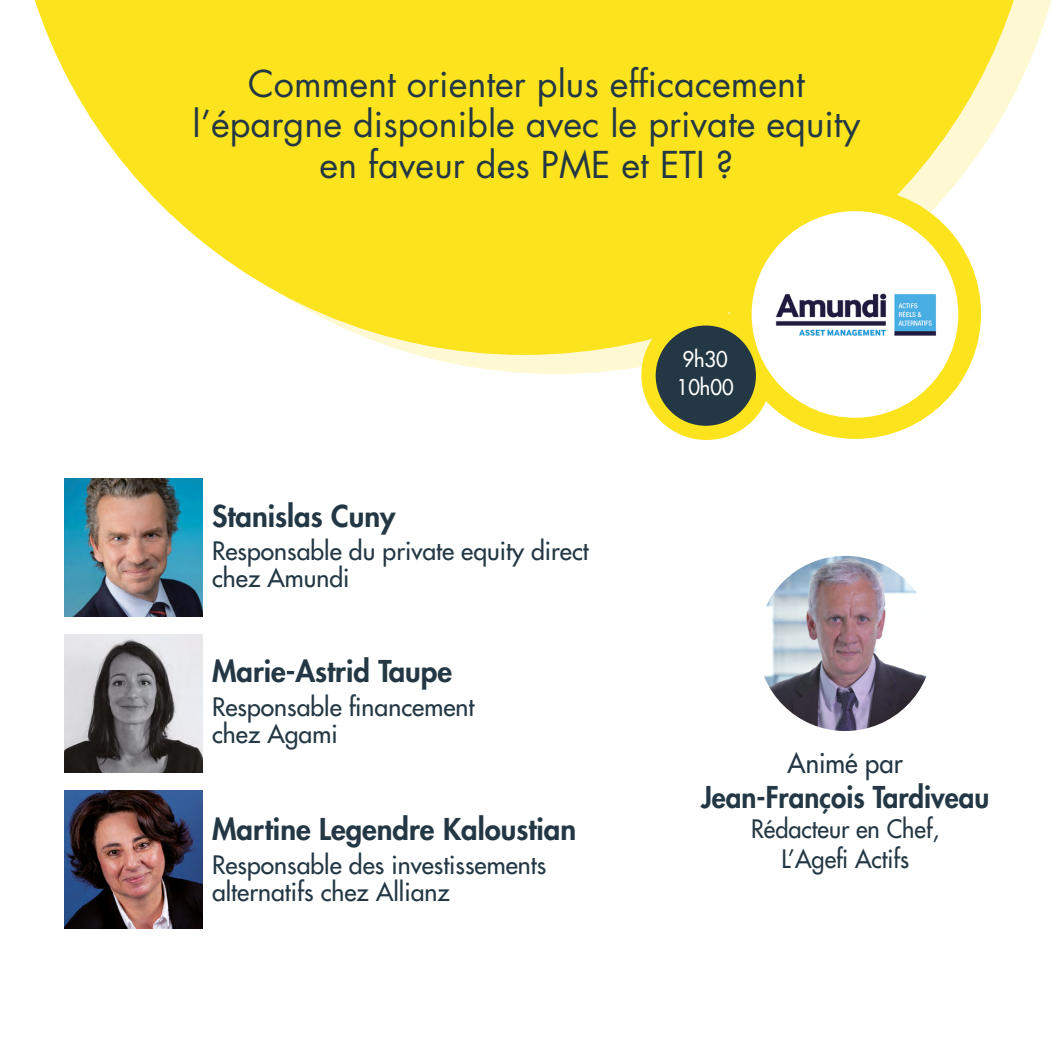
<style>
.page{position:relative;width:1053px;height:1053px;background:#fff}
.page>*{position:absolute;margin:0;border:0;box-sizing:border-box;transform-origin:0 0}
.t1{font:36px/40.5px "Futura";color:#233844;text-align:center}
.t2{font:800 29.25px "Futura";color:#233844}
.t3{font:800 29.25px "Futura";color:#233844;scale:.95 1}
.t4{font:27px "Futura";color:#233844;scale:.95 1}
.t5{font:24.75px/27px "Futura";color:#233844}
.t6{font:24.75px/29.7px "Futura";color:#233844;text-align:center;scale:.95 1}
.t7{font:21.15px/27.7px "Futura";color:#fff;scale:.95 1}
</style>
<div class="page">
<img style="left:64px;top:478px;width:139px;height:138px">
<img style="left:64px;top:634px;width:139px;height:138px">
<img style="left:64px;top:790px;width:139px;height:138px">
<img style="left:757px;top:556px;width:175px;height:175px;border-radius:88px">
<svg style="left:418px;top:0;width:634px;height:374px"></svg>
<svg style="left:34px;top:0;width:1005px;height:355px;fill:#fbe31d"></svg>
<div style="left:730px;top:188px;width:250px;height:251px;background:#fbe31d;border-radius:50%"></div>
<div style="left:641px;top:310px;width:130px;height:130px;background:#fbe31d;border-radius:50%"></div>
<div style="left:751px;top:211px;width:207px;height:207px;background:#fff;border-radius:50%"></div>
<div style="left:655px;top:325px;width:100px;height:101px;background:#233844;border-radius:50px"></div>
<img style="left:775px;top:293px;width:161px;height:43px">
<h1 class="t1" style="left:192px;top:64px;width:669px">Comment orienter plus efficacement l’épargne disponible avec le private equity en faveur des PME et ETI ?</h1>
<p class="t2" style="left:212px;top:496px;width:185px">Stanislas Cuny</p>
<p class="t5" style="left:212px;top:537px;width:378px">Responsable du private equity direct chez Amundi</p>
<p class="t2" style="left:212px;top:651px;width:241px">Marie-Astrid Taupe</p>
<p class="t5" style="left:212px;top:692px;width:264px">Responsable financement chez Agami</p>
<p class="t2" style="left:212px;top:809px;width:365px">Martine Legendre Kaloustian</p>
<p class="t5" style="left:212px;top:850px;width:335px">Responsable des investissements alternatifs chez Allianz</p>
<p class="t7" style="left:676px;top:345px;width:61px">9h30<br>10h00</p>
<p class="t4" style="left:787px;top:745px;width:123px">Animé par</p>
<p class="t3" style="left:701px;top:778px;width:305px">Jean-François Tardiveau</p>
<p class="t6" style="left:751px;top:813px;width:200px">Rédacteur en Chef,<br>L’Agefi Actifs</p>
</div>
